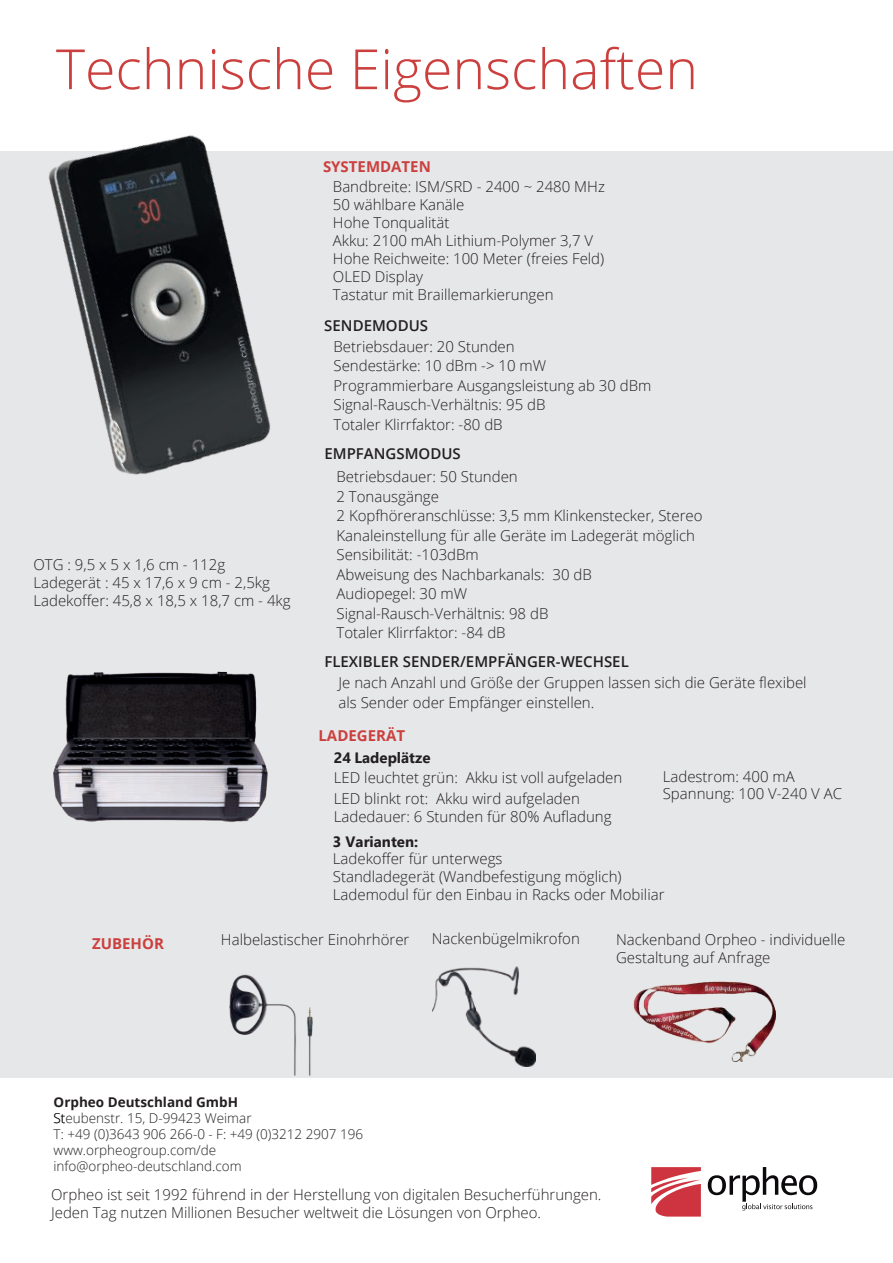
<style>
.page{position:relative;width:893px;height:1263px;background:#fff}
.page>*{position:absolute;margin:0;border:0;box-sizing:border-box;transform-origin:0 0}
.t1{font:300 55.5px "Open Sans";color:#cb403e}
.t2{font:300 15px/19.5px "Open Sans";color:#231f20}
.t3{font:300 15px/18px "Open Sans";color:#231f20}
.t4{font:600 15px "Open Sans";color:#231f20}
.t5{font:700 15px "Leelawadee UI";color:#231f20}
.t6{font:700 15px "Open Sans";color:#cb403e}
.t7{font:700 15px "Open Sans";color:#cb403e}
.t8{font:300 13.5px/16.2px "Open Sans";color:#231f20}
.t9{font:700 13.5px "Open Sans";color:#231f20}
.s1{font-style:inherit}
</style>
<div class="page">
<div style="left:0;top:151px;width:893px;height:927px;background:#e6e7e9"></div>
<svg style="left:651px;top:1167px;width:50px;height:49px"></svg>
<svg style="left:708px;top:1167px;width:109px;height:43px"></svg>
<img style="left:48px;top:135px;width:223px;height:340px">
<img style="left:53px;top:671px;width:215px;height:151px">
<img style="left:634px;top:981px;width:142px;height:80px">
<img style="left:229px;top:974px;width:84px;height:102px">
<img style="left:432px;top:967px;width:104px;height:99px">
<h1 class="t1" style="left:56px;top:31px;width:644px">Technische Eigenschaften</h1>
<p class="t2" style="left:33px;top:555px;width:259px;line-height:18px">OTG : 9,5 x 5 x 1,6 cm - 112g<br><span class="s1">Ladegerät</span> : 45 x 17,6 x 9 cm - 2,5kg<br><span class="s1">Ladekoffer</span>: 45,8 x 18,5 x 18,7 cm - 4kg</p>
<p class="t6" style="left:323px;top:158px;width:109px">SYSTEMDATEN</p>
<p class="t2" style="left:333px;top:177px;width:273px;line-height:17.9px">Bandbreite: ISM/SRD - 2400 ~ 2480 MHz<br><span class="s1">50</span> wählbare <span class="s1">Kanäle<br></span>Hohe Tonqualität<br>Akku: 2100 mAh Lithium-Polymer 3,7 V<br>Hohe Reichweite: 100 Meter (freies Feld)<br>OLED Display<br>Tastatur mit <span class="s1">Braillemarkierungen</span></p>
<p class="t4" style="left:324px;top:315px;width:105px">SENDEMODUS</p>
<p class="t2" style="left:333px;top:336px;width:320px">Betriebsdauer: 20 Stunden<br>Sendestärke: 10 dBm -&gt; 10 mW<br>Programmierbare Ausgangsleistung ab 30 dBm<br>Signal-Rausch-Verhältnis: 95 dB<br>Totaler Klirrfaktor: -80 dB</p>
<p class="t4" style="left:324px;top:443px;width:138px">EMPFANGSMODUS</p>
<p class="t2" style="left:336px;top:467px;width:368px">Betriebsdauer: 50 Stunden<br>2 Tonausgänge<br>2 Kopfhöreranschlüsse: 3,5 mm Klinkenstecker, Stereo<br>Kanaleinstellung für alle Geräte im Ladegerät möglich<br>Sensibilität: -103dBm<br>Abweisung des Nachbarkanals: 30 dB<br>Audiopegel: 30 mW<br>Signal-Rausch-Verhältnis: 98 dB<br>Totaler Klirrfaktor: -84 dB</p>
<p class="t4" style="left:324px;top:651px;width:306px">FLEXIBLER SENDER/EMPFÄNGER-WECHSEL</p>
<p class="t2" style="left:339px;top:672px;width:470px">Je nach Anzahl und Größe der Gruppen lassen sich die Geräte flexibel als Sender oder Empfänger einstellen.</p>
<p class="t6" style="left:318px;top:725px;width:88px">LADEGERÄT</p>
<p class="t5" style="left:334px;top:747px;width:98px">24 Ladeplätze</p>
<p class="t2" style="left:334px;top:766px;width:290px;line-height:21.3px">LED leuchtet grün: Akku ist voll aufgeladen<br>LED blinkt rot: Akku wird aufgeladen</p>
<p class="t2" style="left:334px;top:806px;width:279px">Ladedauer: 6 Stunden für 80% Aufladung</p>
<p class="t2" style="left:663px;top:767px;width:181px;line-height:17.7px">Ladestrom: 400 mA<br>Spannung: 100 V-240 V AC</p>
<p class="t5" style="left:333px;top:831px;width:87px">3 Varianten:</p>
<p class="t2" style="left:333px;top:849px;width:333px;line-height:17.7px">Ladekoffer für unterwegs<br>Standladegerät (Wandbefestigung möglich)<br>Lademodul für den Einbau in Racks oder Mobiliar</p>
<p class="t7" style="left:92px;top:933px;width:73px">ZUBEHÖR</p>
<p class="t3" style="left:221px;top:930px;width:190px">Halbelastischer Einohrhörer</p>
<p class="t3" style="left:432px;top:929px;width:150px">Nackenbügelmikrofon</p>
<p class="t3" style="left:616px;top:930px;width:231px">Nackenband Orpheo - individuelle<br>Gestaltung auf Anfrage</p>
<p class="t9" style="left:54px;top:1092px;width:186px">Orpheo Deutschland GmbH</p>
<p class="t8" style="left:54px;top:1109px;width:311px">Steubenstr. 15, D-99423 Weimar<br>T: +49 (0)3643 906 266-0 - F: +49 (0)3212 2907 196 www.orpheogroup.com/de info@orpheo-deutschland.com</p>
<p class="t3" style="left:51px;top:1185px;width:552px">Orpheo ist seit 1992 führend in der Herstellung von digitalen Besucherführungen.<br>Jeden Tag nutzen Millionen Besucher weltweit die Lösungen von Orpheo.</p>
</div>
